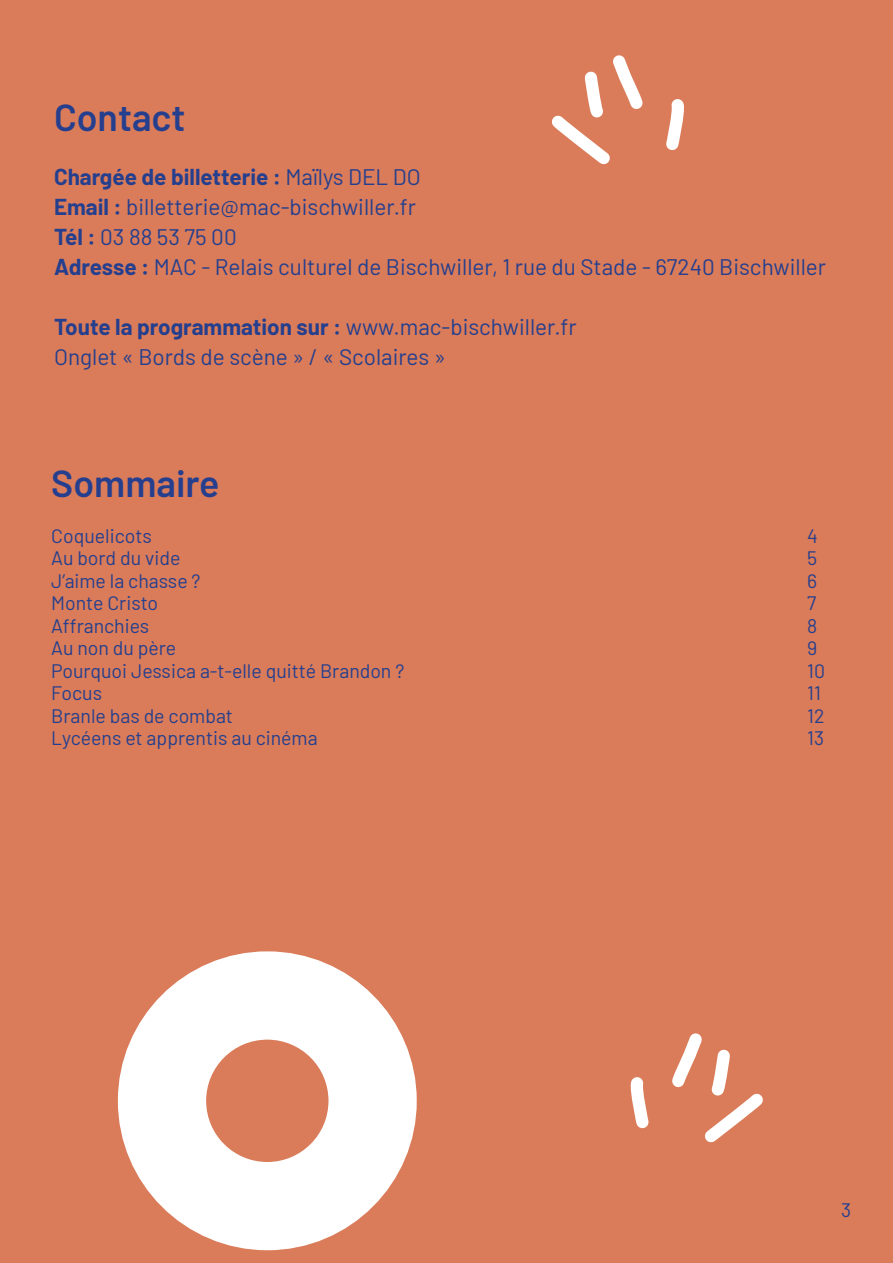
<style>
.page{position:relative;width:893px;height:1263px;background:#da7c59}
.page>*{position:absolute;margin:0;border:0;box-sizing:border-box;transform-origin:0 0}
.t1{font:600 37.5px "Barlow";color:#253f8e}
.t2{font:22.5px/30px "Barlow";color:#253f8e}
.t3{font:19.5px "Barlow";color:#253f8e}
.s1{font-weight:700}
</style>
<div class="page">
<svg style="left:666px;top:99px;width:18px;height:51px"></svg>
<svg style="left:552px;top:55px;width:91px;height:110px"></svg>
<div style="left:118px;top:951px;width:299px;height:299px;border:88px solid #fff;border-radius:50%"></div>
<svg style="left:630px;top:1077px;width:19px;height:52px"></svg>
<svg style="left:672px;top:1033px;width:91px;height:110px"></svg>
<h1 class="t1" style="left:54px;top:90px;width:133px">Contact</h1>
<p class="t2" style="left:54px;top:160px;width:774px"><span class="s1">Chargée de billetterie :</span> Maïlys DEL DO<br><span class="s1">Email :</span> billetterie@mac-bischwiller.fr<br><span class="s1">Tél :</span> 03 88 53 75 00<br><span class="s1">Adresse :</span> MAC - Relais culturel de Bischwiller, 1 rue du Stade - 67240 Bischwiller</p>
<p class="t2" style="left:54px;top:310px;width:524px"><span class="s1">Toute la programmation sur :</span> www.mac-bischwiller.fr<br>Onglet « Bords de scène » / « Scolaires »</p>
<h1 class="t1" style="left:51px;top:456px;width:170px">Sommaire</h1>
<p class="t3" style="left:51px;top:521px;width:102px">Coquelicots</p>
<p class="t3" style="left:807px;top:521px;width:12px">4</p>
<p class="t3" style="left:51px;top:544px;width:131px">Au bord du vide</p>
<p class="t3" style="left:807px;top:544px;width:12px">5</p>
<p class="t3" style="left:51px;top:566px;width:151px">J’aime la chasse ?</p>
<p class="t3" style="left:807px;top:566px;width:12px">6</p>
<p class="t3" style="left:51px;top:589px;width:108px">Monte Cristo</p>
<p class="t3" style="left:807px;top:589px;width:11px">7</p>
<p class="t3" style="left:51px;top:611px;width:100px">Affranchies</p>
<p class="t3" style="left:807px;top:611px;width:12px">8</p>
<p class="t3" style="left:51px;top:634px;width:127px">Au non du père</p>
<p class="t3" style="left:807px;top:634px;width:12px">9</p>
<p class="t3" style="left:51px;top:656px;width:355px">Pourquoi Jessica a-t-elle quitté Brandon ?</p>
<p class="t3" style="left:807px;top:656px;width:19px">10</p>
<p class="t3" style="left:51px;top:679px;width:52px">Focus</p>
<p class="t3" style="left:807px;top:679px;width:15px">11</p>
<p class="t3" style="left:51px;top:701px;width:183px">Branle bas de combat</p>
<p class="t3" style="left:807px;top:701px;width:19px">12</p>
<p class="t3" style="left:51px;top:724px;width:268px">Lycéens et apprentis au cinéma</p>
<p class="t3" style="left:807px;top:724px;width:18px">13</p>
<p class="t3" style="left:841px;top:1196px;width:12px">3</p>
</div>
